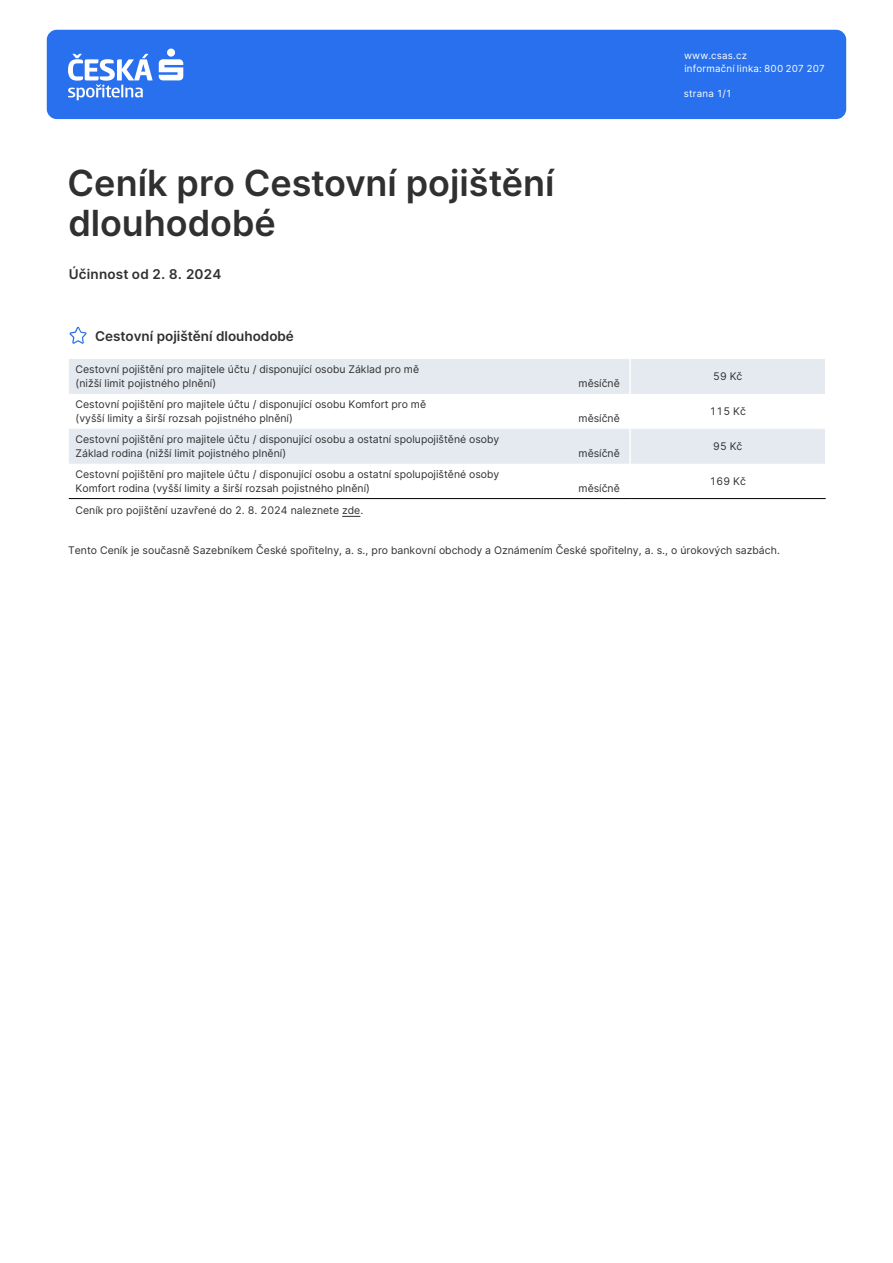
<style>
.page{position:relative;width:893px;height:1263px;background:#fff}
.page>*{position:absolute;margin:0;border:0;box-sizing:border-box;transform-origin:0 0}
.t1{font:600 36px/39.6px "Inter";color:#303030}
.t2{font:600 13.5px "Inter";color:#303030}
.t3{font:10.5px/13.6px "Inter";color:#303030}
.t4{font:9.75px/12.8px "Inter";letter-spacing:.025em;color:#fff}
</style>
<div class="page">
<div style="left:47px;top:30px;width:799px;height:89px;background:#2870ed;border-radius:10px"></div>
<svg style="left:159px;top:59px;width:24px;height:21px"></svg>
<div style="left:167px;top:49px;width:8px;height:8px;background:#fff;border-radius:50%"></div>
<svg style="left:68px;top:54px;width:85px;height:46px"></svg>
<svg style="left:69px;top:359px;width:756px;height:105px;fill:#e4eaf0"></svg>
<hr style="left:629px;top:359px;width:2px;height:35px;background:#fff">
<hr style="left:629px;top:429px;width:2px;height:35px;background:#fff">
<hr style="left:69px;top:498px;width:561px;height:1px;background:#000">
<hr style="left:630px;top:498px;width:196px;height:1px;background:#000">
<svg style="left:69px;top:327px;width:18px;height:17px"></svg>
<svg style="left:342px;top:516px;width:18px;height:1px"></svg>
<h1 class="t1" style="left:68px;top:162px;width:489px">Ceník pro Cestovní pojištění dlouhodobé</h1>
<p class="t2" style="left:69px;top:264px;width:154px">Účinnost od 2. 8. 2024</p>
<p class="t2" style="left:95px;top:326px;width:200px">Cestovní pojištění dlouhodobé</p>
<p class="t3" style="left:76px;top:363px;width:345px">Cestovní pojištění pro majitele účtu / disponující osobu Základ pro mě (nižší limit pojistného plnění)</p>
<p class="t3" style="left:76px;top:397px;width:352px">Cestovní pojištění pro majitele účtu / disponující osobu Komfort pro mě (vyšší limity a širší rozsah pojistného plnění)</p>
<p class="t3" style="left:76px;top:432px;width:425px">Cestovní pojištění pro majitele účtu / disponující osobu a ostatní spolupojištěné osoby<br>Základ rodina (nižší limit pojistného plnění)</p>
<p class="t3" style="left:76px;top:467px;width:425px">Cestovní pojištění pro majitele účtu / disponující osobu a ostatní spolupojištěné osoby<br>Komfort rodina (vyšší limity a širší rozsah pojistného plnění)</p>
<p class="t3" style="left:76px;top:503px;width:289px">Ceník pro pojištění uzavřené do 2. 8. 2024 naleznete zde.</p>
<p class="t3" style="left:578px;top:376px;width:43px">měsíčně</p>
<p class="t3" style="left:578px;top:411px;width:43px">měsíčně</p>
<p class="t3" style="left:578px;top:446px;width:43px">měsíčně</p>
<p class="t3" style="left:578px;top:481px;width:43px">měsíčně</p>
<p class="t4" style="left:684px;top:49px;width:143px">www.csas.cz<br>informační linka: 800 207 207</p>
<p class="t4" style="left:684px;top:87px;width:50px">strana 1/1</p>
<p class="t3" style="left:713px;top:369px;width:31px">59 Kč</p>
<p class="t3" style="left:710px;top:404px;width:38px">115 Kč</p>
<p class="t3" style="left:713px;top:439px;width:31px">95 Kč</p>
<p class="t3" style="left:710px;top:474px;width:38px">169 Kč</p>
<p class="t3" style="left:68px;top:544px;width:713px">Tento Ceník je současně Sazebníkem České spořitelny, a. s., pro bankovní obchody a Oznámením České spořitelny, a. s., o úrokových sazbách.</p>
</div>
